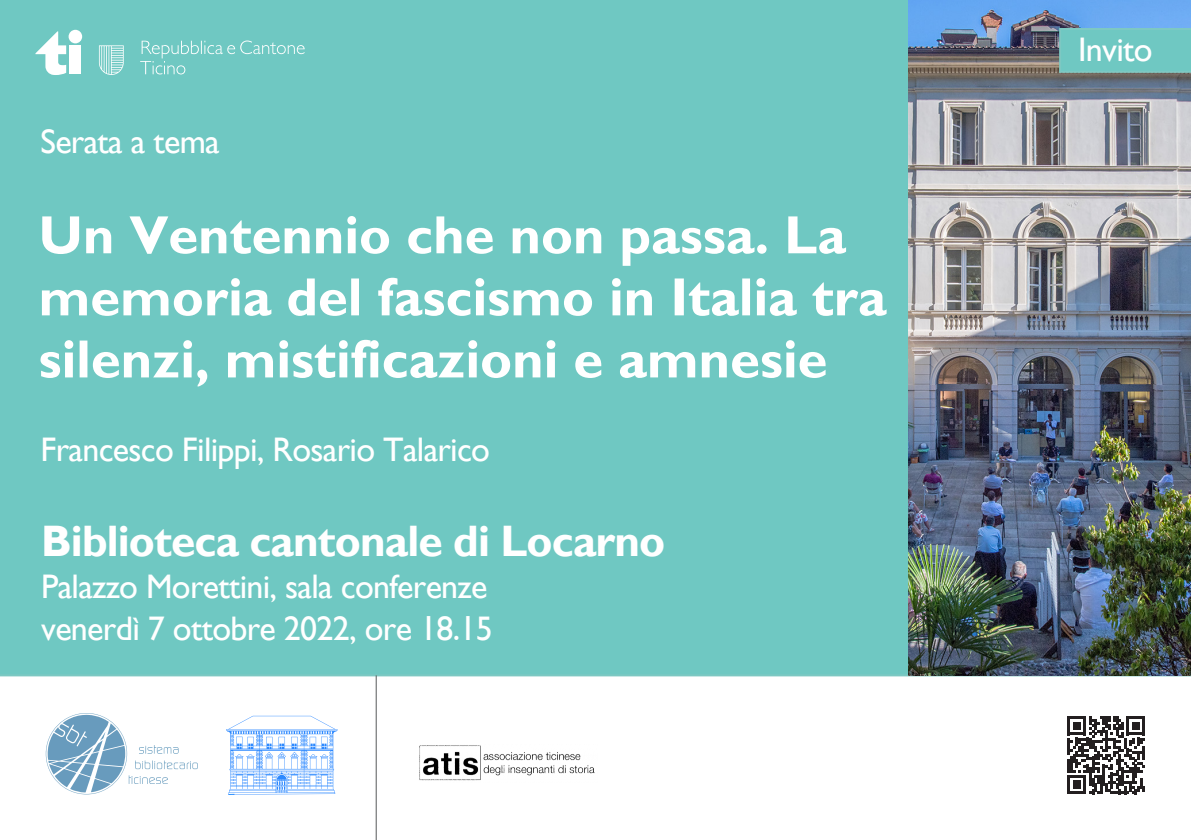
<style>
.page{position:relative;width:1191px;height:840px;background:#fff}
.page>*{position:absolute;margin:0;border:0;box-sizing:border-box;transform-origin:0 0}
.t1{font:700 54px/62px "Gill Sans";color:#fff}
.t2{font:700 44px "Gill Sans";letter-spacing:-.02em;color:#fff}
.t3{font:34px "Gill Sans";letter-spacing:-.02em;color:#fff}
</style>
<div class="page">
<div style="left:0;top:0;width:1191px;height:676px;background:#6fc8c2"></div>
<div style="left:69px;top:45px;width:12px;height:29px;background:#fff"></div>
<div style="left:69px;top:30px;width:13px;height:13px;background:#fff;border-radius:50%"></div>
<svg style="left:35px;top:31px;width:31px;height:44px"></svg>
<svg style="left:140px;top:40px;width:165px;height:34px;background:#7cccc7"></svg>
<svg style="left:99px;top:45px;width:25px;height:30px"></svg>
<hr style="left:376px;top:675px;width:1px;height:164px;background:#57585a">
<svg style="left:1067px;top:716px;width:78px;height:77px"></svg>
<svg style="left:46px;top:713px;width:152px;height:81px"></svg>
<svg style="left:226px;top:715px;width:111px;height:79px"></svg>
<img style="left:909px;top:0;width:282px;height:675px">
<svg style="left:1059px;top:28px;width:132px;height:45px;background:#70c7c1"></svg>
<img style="left:419px;top:745px;width:176px;height:36px">
<p class="t3" style="left:40px;top:121px;width:181px">Serata a tema</p>
<p class="t1" style="left:38px;top:204px;width:849px">Un Ventennio che non passa. La memoria del fascismo in Italia tra silenzi, mistificazioni e amnesie</p>
<p class="t3" style="left:40px;top:429px;width:451px">Francesco Filippi, Rosario Talarico</p>
<p class="t2" style="left:41px;top:514px;width:625px">Biblioteca cantonale di Locarno</p>
<p class="t3" style="left:41px;top:566px;width:448px">Palazzo Morettini, sala conferenze</p>
<p class="t3" style="left:41px;top:608px;width:453px">venerdì 7 ottobre 2022, ore 18.15</p>
<p class="t3" style="left:1078px;top:30px;width:76px">Invito</p>
</div>
